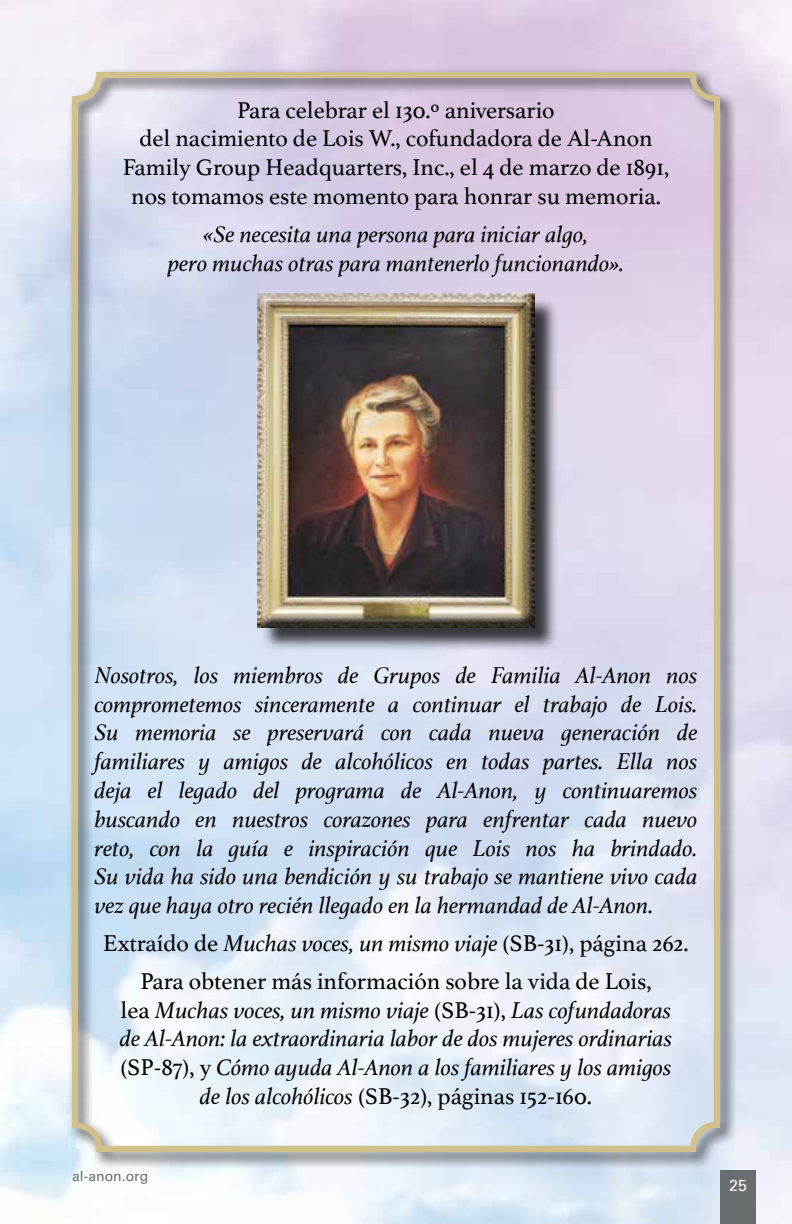
<style>
.page{position:relative;width:792px;height:1224px;background:#fff}
.page>*{position:absolute;margin:0;border:0;box-sizing:border-box;transform-origin:0 0}
.t1{font:italic 24px/28.8px "Athelas";color:#000;text-align:center}
.t2{font:24px/28.8px "Athelas";color:#000;text-align:center}
.t3{font:16px "Univers";color:#fff}
.t4{font:14px "Univers";color:#686d70}
.s1{font-style:italic}
.s2{font-style:normal}
</style>
<div class="page">
<div style="left:720px;top:1170px;width:36px;height:54px;background:#686d70"></div>
<div style="left:67px;top:67px;width:670px;height:1102px;background:#000;opacity:.75"></div>
<div style="left:72px;top:72px;width:648px;height:1080px;border:6px solid #d1c08a;border-radius:24px"></div>
<div style="left:261px;top:297px;width:298px;height:355px;background:#000;opacity:.75"></div>
<div style="left:256px;top:294px;width:280px;height:334px;background:#000;opacity:.75"></div>
<p class="t2" style="left:123px;top:95px;width:548px">Para celebrar el 130.º aniversario<br>del nacimiento de Lois W., cofundadora de Al‑Anon Family Group Headquarters, Inc., el 4 de marzo de 1891, nos tomamos este momento para honrar su memoria.</p>
<p class="t1" style="left:168px;top:219px;width:458px">«Se necesita una persona para iniciar algo,<br>pero muchas otras para mantenerlo funcionando».</p>
<p class="t1" style="left:95px;top:660px;width:605px;text-align:justify">Nosotros, los miembros de Grupos de Familia Al‑Anon nos comprometemos sinceramente a continuar el trabajo de Lois.<br>Su memoria se preservará con cada nueva generación de familiares y amigos de alcohólicos en todas partes. Ella nos deja el legado del programa de Al‑Anon, y continuaremos buscando en nuestros corazones para enfrentar cada nuevo reto, con la guía e inspiración que Lois nos ha brindado.<br>Su vida ha sido una bendición y su trabajo se mantiene vivo cada vez que haya otro recién llegado en la hermandad de Al‑Anon.</p>
<p class="t2" style="left:103px;top:923px;width:587px;line-height:37.8px">Extraído de <span class="s1">Muchas voces, un mismo viaje</span> (SB‑31), página 262.<br>Para obtener más información sobre la vida de Lois,</p>
<p class="t1" style="left:120px;top:995px;width:554px"><span class="s2">lea</span> Muchas voces, un mismo viaje <span class="s2">(SB‑31),</span> Las cofundadoras de Al‑Anon: la extraordinaria labor de dos mujeres ordinarias <span class="s2">(SP‑87), y</span> Cómo ayuda Al‑Anon a los familiares y los amigos de los alcohólicos <span class="s2">(SB‑32), páginas 152‑160.</span></p>
<p class="t4" style="left:72px;top:1167px;width:78px">al‑anon.org</p>
<p class="t3" style="left:729px;top:1176px;width:19px">25</p>
</div>
